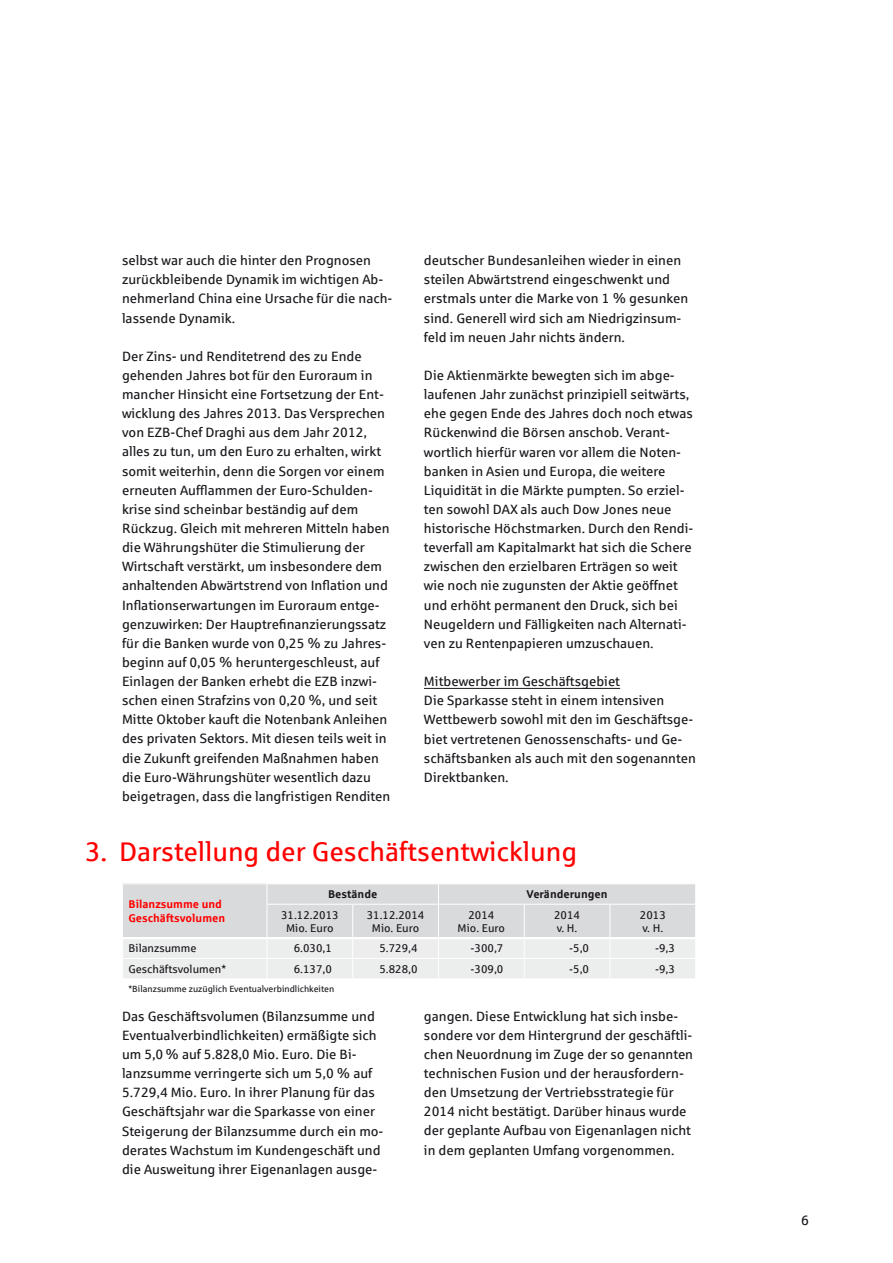
<style>
.page{position:relative;width:893px;height:1263px;background:#fff}
.page>*{position:absolute;margin:0;border:0;box-sizing:border-box;transform-origin:0 0}
.t1{font:27px "Sparkasse Rg";color:#f00}
.t2{font:13.5px/19.2px "Sparkasse Rg";color:#1a171c}
.t3{font:11.25px/13.5px "Sparkasse Rg";color:#1a171c;text-align:center}
.t4{font:700 11.25px/13.5px "Sparkasse Rg";color:#f00}
.t5{font:700 11.25px "Sparkasse Rg";color:#1a171c}
.t6{font:9px "Sparkasse Rg";color:#1a171c}
</style>
<div class="page">
<svg style="left:123px;top:884px;width:572px;height:94px;background:#e2e3e3"></svg>
<hr style="left:123px;top:937px;width:144px;height:2px;background:#fff">
<hr style="left:267px;top:937px;width:86px;height:2px;background:#fff">
<hr style="left:353px;top:937px;width:85px;height:2px;background:#fff">
<hr style="left:438px;top:937px;width:86px;height:2px;background:#fff">
<hr style="left:524px;top:937px;width:86px;height:2px;background:#fff">
<hr style="left:610px;top:937px;width:85px;height:2px;background:#fff">
<hr style="left:424px;top:688px;width:196px;height:1px;background:#1a171c">
<p class="t2" style="left:122px;top:250px;width:272px">selbst war auch die hinter den Prognosen zurückbleibende Dynamik im wichtigen Ab&shy;nehmerland China eine Ursache für die nach&shy;lassende Dynamik.</p>
<p class="t2" style="left:122px;top:346px;width:270px">Der Zins- und Renditetrend des zu Ende gehenden Jahres bot für den Euroraum in mancher Hinsicht eine Fortsetzung der Ent&shy;wicklung des Jahres 2013. Das Versprechen von EZB-Chef Draghi aus dem Jahr 2012, alles zu tun, um den Euro zu erhalten, wirkt somit weiterhin, denn die Sorgen vor einem erneuten Aufflammen der Euro-Schulden&shy;krise sind scheinbar beständig auf dem Rückzug. Gleich mit mehreren Mitteln haben die Währungshüter die Stimulierung der Wirtschaft verstärkt, um insbesondere dem anhaltenden Abwärtstrend von Inflation und Inflationserwartungen im Euroraum entge&shy;genzuwirken: Der Hauptrefinanzierungssatz für die Banken wurde von 0,25 % zu Jahres&shy;beginn auf 0,05 % heruntergeschleust, auf Einlagen der Banken erhebt die EZB inzwi&shy;schen einen Strafzins von 0,20 %, und seit Mitte Oktober kauft die Notenbank Anleihen des privaten Sektors. Mit diesen teils weit in die Zukunft greifenden Maßnahmen haben die Euro-Währungshüter wesentlich dazu beigetragen, dass die langfristigen Renditen</p>
<p class="t2" style="left:424px;top:251px;width:266px">deutscher Bundesanleihen wieder in einen steilen Abwärtstrend eingeschwenkt und erstmals unter die Marke von 1 % gesunken sind. Generell wird sich am Niedrigzinsum&shy;feld im neuen Jahr nichts ändern.</p>
<p class="t2" style="left:424px;top:365px;width:271px">Die Aktienmärkte bewegten sich im abge&shy;laufenen Jahr zunächst prinzipiell seitwärts, ehe gegen Ende des Jahres doch noch etwas Rückenwind die Börsen anschob. Verant&shy;wortlich hierfür waren vor allem die Noten&shy;banken in Asien und Europa, die weitere Liquidität in die Märkte pumpten. So erziel&shy;ten sowohl DAX als auch Dow Jones neue historische Höchstmarken. Durch den Rendi&shy;teverfall am Kapitalmarkt hat sich die Schere zwischen den erzielbaren Erträgen so weit wie noch nie zugunsten der Aktie geöffnet und erhöht permanent den Druck, sich bei Neugeldern und Fälligkeiten nach Alternati&shy;ven zu Rentenpapieren umzuschauen.</p>
<p class="t2" style="left:424px;top:671px;width:273px">Mitbewerber im Geschäftsgebiet<br>Die Sparkasse steht in einem intensiven Wettbewerb sowohl mit den im Geschäftsge&shy;biet vertretenen Genossenschafts- und Ge&shy;schäftsbanken als auch mit den sogenannten Direktbanken.</p>
<h1 class="t1" style="left:85px;top:835px;width:494px">3. Darstellung der Geschäftsentwicklung</h1>
<p class="t4" style="left:128px;top:897px;width:98px">Bilanzsumme und<br>Geschäftsvolumen</p>
<p class="t5" style="left:328px;top:887px;width:51px">Bestände</p>
<p class="t5" style="left:527px;top:887px;width:83px">Veränderungen</p>
<p class="t3" style="left:281px;top:908px;width:59px">31.12.2013<br>Mio. Euro</p>
<p class="t3" style="left:367px;top:908px;width:59px">31.12.2014<br>Mio. Euro</p>
<p class="t3" style="left:458px;top:908px;width:49px">2014<br>Mio. Euro</p>
<p class="t3" style="left:554px;top:908px;width:27px;text-align:left">2014 v. H.</p>
<p class="t3" style="left:640px;top:908px;width:27px;text-align:left">2013 v. H.</p>
<p class="t3" style="left:129px;top:941px;width:70px">Bilanzsumme</p>
<p class="t3" style="left:294px;top:941px;width:40px">6.030,1</p>
<p class="t3" style="left:379px;top:941px;width:40px">5.729,4</p>
<p class="t3" style="left:470px;top:941px;width:34px">-300,7</p>
<p class="t3" style="left:569px;top:941px;width:21px">-5,0</p>
<p class="t3" style="left:655px;top:941px;width:21px">-9,3</p>
<p class="t3" style="left:129px;top:962px;width:99px">Geschäftsvolumen*</p>
<p class="t3" style="left:294px;top:962px;width:40px">6.137,0</p>
<p class="t3" style="left:379px;top:962px;width:40px">5.828,0</p>
<p class="t3" style="left:470px;top:962px;width:34px">-309,0</p>
<p class="t3" style="left:569px;top:962px;width:21px">-5,0</p>
<p class="t3" style="left:655px;top:962px;width:21px">-9,3</p>
<p class="t6" style="left:129px;top:983px;width:207px">*Bilanzsumme zuzüglich Eventualverbindlichkeiten</p>
<p class="t2" style="left:122px;top:1006px;width:263px">Das Geschäftsvolumen (Bilanzsumme und Eventualverbindlichkeiten) ermäßigte sich um 5,0 % auf 5.828,0 Mio. Euro. Die Bi&shy;lanzsumme verringerte sich um 5,0 % auf 5.729,4 Mio. Euro. In ihrer Planung für das Geschäftsjahr war die Sparkasse von einer Steigerung der Bilanzsumme durch ein mo&shy;derates Wachstum im Kundengeschäft und die Ausweitung ihrer Eigenanlagen ausge-</p>
<p class="t2" style="left:424px;top:1006px;width:271px">gangen. Diese Entwicklung hat sich insbe&shy;sondere vor dem Hintergrund der geschäftli&shy;chen Neuordnung im Zuge der so genannten technischen Fusion und der herausfordern&shy;den Umsetzung der Vertriebsstrategie für 2014 nicht bestätigt. Darüber hinaus wurde der geplante Aufbau von Eigenanlagen nicht in dem geplanten Umfang vorgenommen.</p>
<p class="t2" style="left:801px;top:1210px;width:9px">6</p>
</div>
